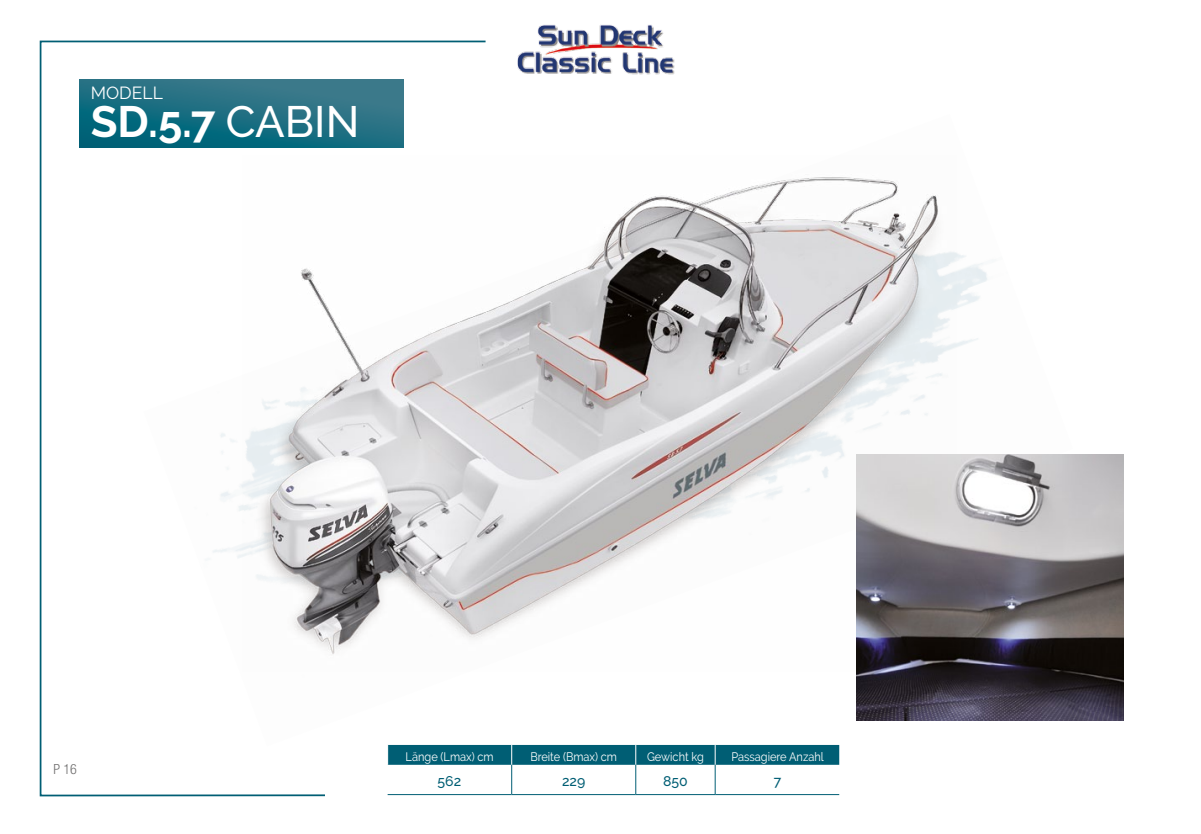
<style>
.page{position:relative;width:1201px;height:834px;background:#fff}
.page>*{position:absolute;margin:0;border:0;box-sizing:border-box;transform-origin:0 0}
.t1{font:700 43.75px "Raleway";color:#fff}
.t2{font:17.5px "Raleway";color:#fff}
.t3{font:500 14px "Raleway";color:#005e74}
.t4{font:300 condensed 14px "Helvetica Neue LT Std";color:#706f6f}
.t5{font:12.25px "Raleway";color:#fff;scale:.9 1}
.s1{font-weight:500}
</style>
<div class="page">
<svg style="left:39px;top:40px;width:661px;height:757px"></svg>
<img style="left:144px;top:114px;width:929px;height:632px">
<div style="left:325px;top:786px;width:551px;height:36px;background:#fff"></div>
<img style="left:504px;top:25px;width:193px;height:56px">
<img style="left:242px;top:155px;width:714px;height:516px">
<img style="left:856px;top:454px;width:267px;height:266px">
<svg style="left:79px;top:79px;width:324px;height:68px;background:#1e6f82"></svg>
<div style="left:387px;top:744px;width:452px;height:20px;background:#005e74"></div>
<hr style="left:511px;top:764px;width:1px;height:30px;background:#005e74">
<hr style="left:635px;top:764px;width:1px;height:30px;background:#005e74">
<hr style="left:714px;top:764px;width:1px;height:30px;background:#005e74">
<hr style="left:387px;top:794px;width:124px;height:1px;background:#005e74">
<hr style="left:511px;top:794px;width:124px;height:1px;background:#005e74">
<hr style="left:635px;top:794px;width:80px;height:1px;background:#005e74">
<hr style="left:715px;top:794px;width:124px;height:1px;background:#005e74">
<h2 class="t2" style="left:91px;top:83px;width:13px">MODELL</h2>
<h1 class="t1" style="left:91px;top:96px;width:270px">SD.5.7 <span class="s1">Cabin</span></h1>
<p class="t4" style="left:53px;top:761px;width:25px">P 16</p>
<p class="t5" style="left:405px;top:749px;width:99px">Länge (Lmax) cm</p>
<p class="t5" style="left:530px;top:749px;width:98px">Breite (Bmax) cm</p>
<p class="t5" style="left:647px;top:749px;width:65px">Gewicht kg</p>
<p class="t5" style="left:731px;top:749px;width:104px">Passagiere Anzahl</p>
<p class="t3" style="left:437px;top:772px;width:25px">562</p>
<p class="t3" style="left:562px;top:772px;width:25px">229</p>
<p class="t3" style="left:663px;top:772px;width:26px">850</p>
<p class="t3" style="left:773px;top:772px;width:9px">7</p>
</div>
